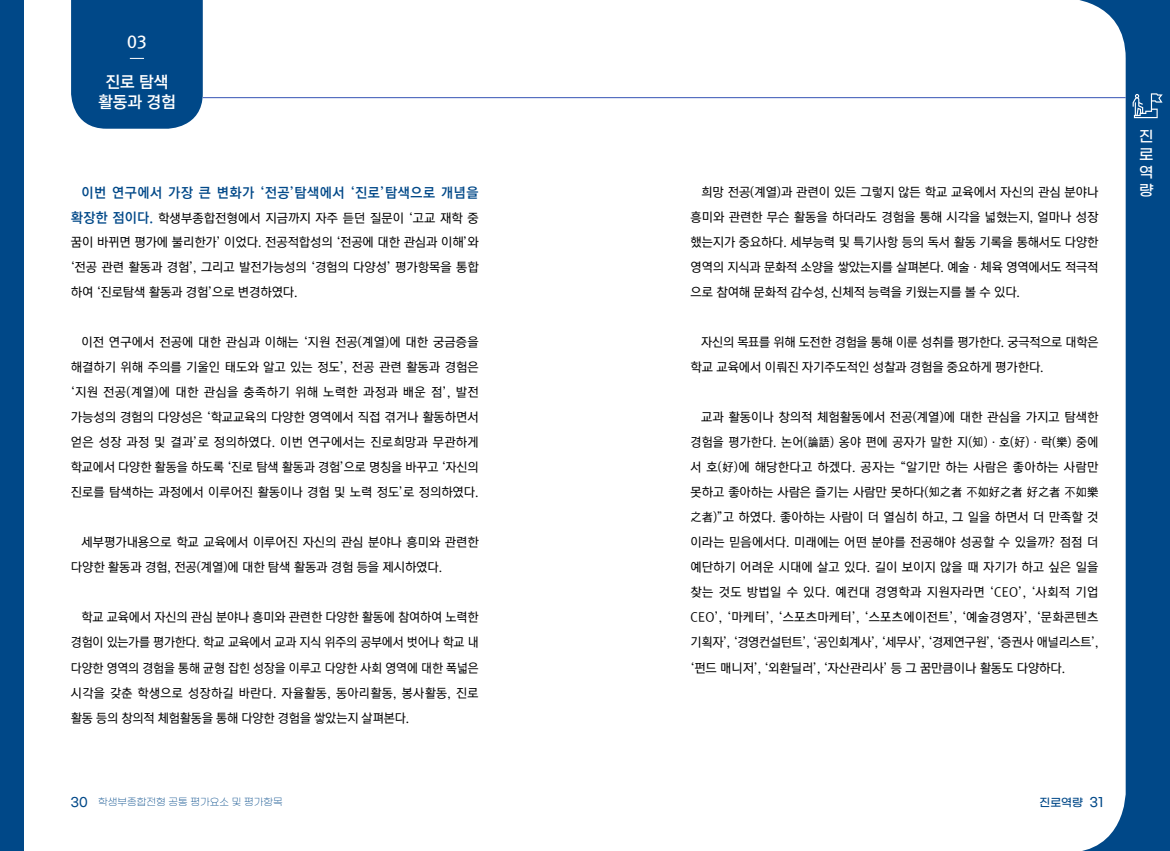
<style>
.page{position:relative;width:1170px;height:851px;background:#fff}
.page>*{position:absolute;margin:0;border:0;box-sizing:border-box;transform-origin:0 0}
.t1{font:16.25px/20px "Rix M Go B";color:#fff;text-align:center}
.t2{font:500 15px/18px "Gmarket Sans";color:#fff;text-align:justify}
.t3{font:13.75px "Rix M Go B";letter-spacing:.04em;color:#004888}
.t4{font:12.5px/25px "Rix M Go M";color:#000;text-align:justify}
.t5{font:500 11.25px "Gmarket Sans";color:#004888}
.t6{font:300 10px "Gmarket Sans";color:#004888}
.s1{font-family:"Rix M Go B";font-size:13.75px;color:#004888}
.s2{font-weight:500;font-size:12.5px}
.s3{font-size:12.5px}
</style>
<div class="page">
<div style="left:0;top:0;width:1169px;height:850px;background:#004888"></div>
<div style="left:1067px;top:0;width:58px;height:850px;background:#fff"></div>
<div style="left:25px;top:0;width:1042px;height:850px;background:#fff"></div>
<div style="left:71px;top:0;width:132px;height:129px;background:#004888"></div>
<svg style="left:1132px;top:93px;width:30px;height:25px"></svg>
<hr style="left:203px;top:97px;width:922px;height:1px;background:#3654b5">
<h1 class="t1" style="left:127px;top:32px;width:21px">03</h1>
<h1 class="t1" style="left:98px;top:72px;width:79px">진로 탐색 활동과 경험</h1>
<p class="t3" style="left:81px;top:185px;width:398px">이번 연구에서 가장 큰 변화가 ‘전공’탐색에서 ‘진로’탐색으로 개념을</p>
<p class="t4" style="left:71px;top:206px;width:409px"><span class="s1">확장한 점이다.</span> 학생부종합전형에서 지금까지 자주 듣던 질문이 ‘고교 재학 중 꿈이 바뀌면 평가에 불리한가’ 이었다. 전공적합성의 ‘전공에 대한 관심과 이해’와 ‘전공 관련 활동과 경험’, 그리고 발전가능성의 ‘경험의 다양성’ 평가항목을 통합 하여 ‘진로탐색 활동과 경험’으로 변경하였다.</p>
<p class="t4" style="left:71px;top:330px;width:409px;text-indent:11px">이전 연구에서 전공에 대한 관심과 이해는 ‘지원 전공(계열)에 대한 궁금증을 해결하기 위해 주의를 기울인 태도와 알고 있는 정도’, 전공 관련 활동과 경험은 ‘지원 전공(계열)에 대한 관심을 충족하기 위해 노력한 과정과 배운 점’, 발전 가능성의 경험의 다양성은 ‘학교교육의 다양한 영역에서 직접 겪거나 활동하면서 얻은 성장 과정 및 결과’로 정의하였다. 이번 연구에서는 진로희망과 무관하게 학교에서 다양한 활동을 하도록 ‘진로 탐색 활동과 경험’으로 명칭을 바꾸고 ‘자신의 진로를 탐색하는 과정에서 이루어진 활동이나 경험 및 노력 정도’로 정의하였다.</p>
<p class="t4" style="left:71px;top:530px;width:409px;text-indent:11px">세부평가내용으로 학교 교육에서 이루어진 자신의 관심 분야나 흥미와 관련한 다양한 활동과 경험, 전공(계열)에 대한 탐색 활동과 경험 등을 제시하였다.</p>
<p class="t4" style="left:71px;top:605px;width:409px;text-indent:11px">학교 교육에서 자신의 관심 분야나 흥미와 관련한 다양한 활동에 참여하여 노력한 경험이 있는가를 평가한다. 학교 교육에서 교과 지식 위주의 공부에서 벗어나 학교 내 다양한 영역의 경험을 통해 균형 잡힌 성장을 이루고 다양한 사회 영역에 대한 폭넓은 시각을 갖춘 학생으로 성장하길 바란다. 자율활동, 동아리활동, 봉사활동, 진로 활동 등의 창의적 체험활동을 통해 다양한 경험을 쌓았는지 살펴본다.</p>
<p class="t2" style="left:1138px;top:128px;width:16px">진 로 역</p>
<p class="t4" style="left:701px;top:180px;width:398px">희망 전공(계열)과 관련이 있든 그렇지 않든 학교 교육에서 자신의 관심 분야나</p>
<p class="t2" style="left:1138px;top:182px;width:16px">량</p>
<p class="t4" style="left:690px;top:205px;width:409px">흥미와 관련한 무슨 활동을 하더라도 경험을 통해 시각을 넓혔는지, 얼마나 성장 했는지가 중요하다. 세부능력 및 특기사항 등의 독서 활동 기록을 통해서도 다양한 영역의 지식과 문화적 소양을 쌓았는지를 살펴본다. 예술ㆍ체육 영역에서도 적극적 으로 참여해 문화적 감수성, 신체적 능력을 키웠는지를 볼 수 있다.</p>
<p class="t4" style="left:690px;top:330px;width:409px;text-indent:11px">자신의 목표를 위해 도전한 경험을 통해 이룬 성취를 평가한다. 궁극적으로 대학은 학교 교육에서 이뤄진 자기주도적인 성찰과 경험을 중요하게 평가한다.</p>
<p class="t4" style="left:690px;top:405px;width:409px;text-indent:11px">교과 활동이나 창의적 체험활동에서 전공(계열)에 대한 관심을 가지고 탐색한 경험을 평가한다. 논어(論語) 옹야 편에 공자가 말한 지(知)ㆍ호(好)ㆍ락(樂) 중에 서 호(好)에 해당한다고 하겠다. 공자는 “알기만 하는 사람은 좋아하는 사람만 못하고 좋아하는 사람은 즐기는 사람만 못하다(知之者不如好之者好之者不如樂之者)”고 하였다. 좋아하는 사람이 더 열심히 하고, 그 일을 하면서 더 만족할 것 이라는 믿음에서다. 미래에는 어떤 분야를 전공해야 성공할 수 있을까? 점점 더 예단하기 어려운 시대에 살고 있다. 길이 보이지 않을 때 자기가 하고 싶은 일을 찾는 것도 방법일 수 있다. 예컨대 경영학과 지원자라면 ‘CEO’, ‘사회적 기업 CEO’, ‘마케터’, ‘스포츠마케터’, ‘스포츠에이전트’, ‘예술경영자’, ‘문화콘텐츠 기획자’, ‘경영컨설턴트’, ‘공인회계사’, ‘세무사’, ‘경제연구원’, ‘증권사 애널리스트’, ‘펀드 매니저’, ‘외환딜러’, ‘자산관리사’ 등 그 꿈만큼이나 활동도 다양하다.</p>
<p class="t6" style="left:71px;top:796px;width:213px"><span class="s2">30</span> 학생부종합전형 공통 평가요소 및 평가항목</p>
<p class="t5" style="left:1039px;top:796px;width:66px">진로역량 <span class="s3">31</span></p>
</div>
